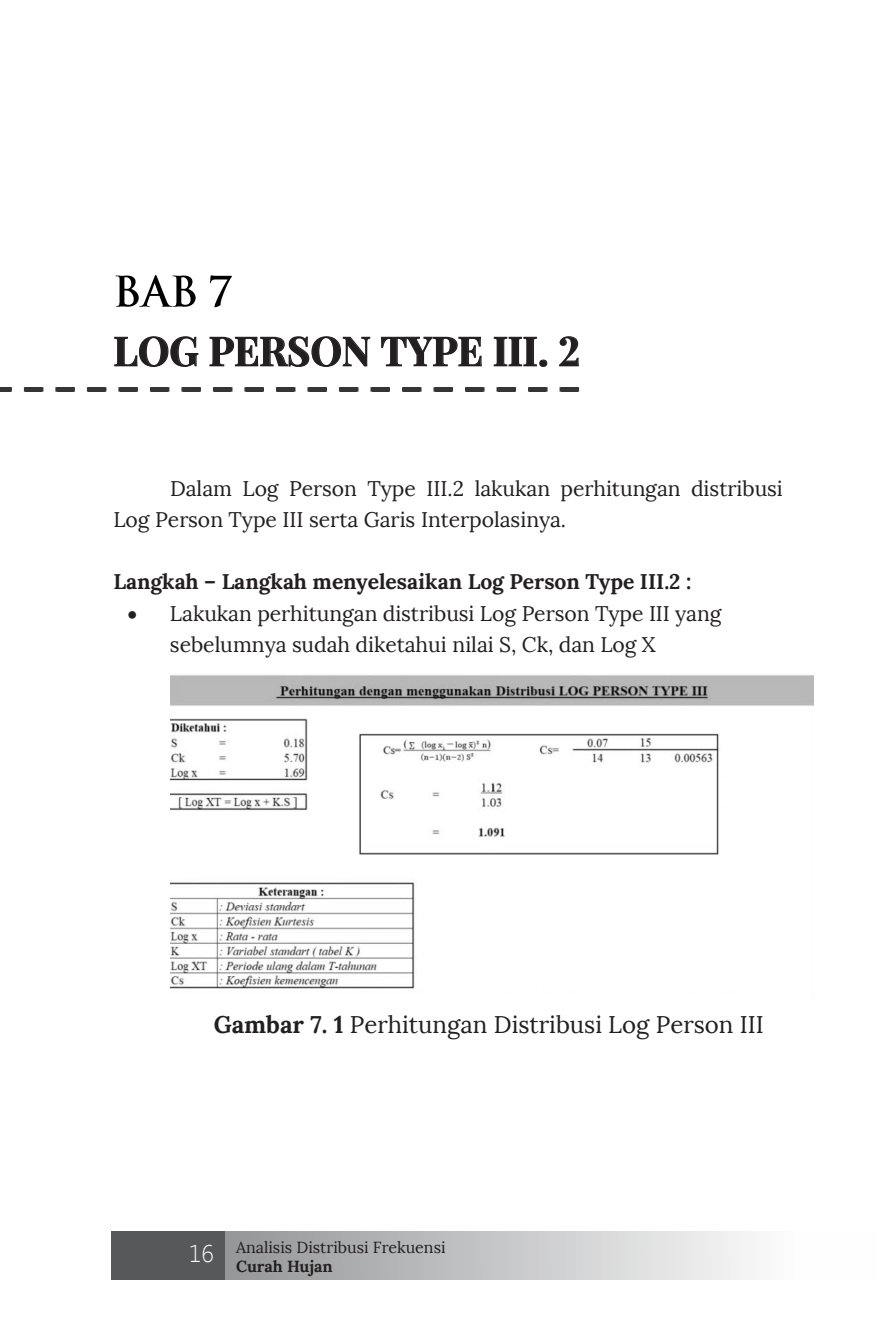
<style>
.page{position:relative;width:896px;height:1333px;background:#fff}
.page>*{position:absolute;margin:0;border:0;box-sizing:border-box;transform-origin:0 0}
.t1{font:40px "Neothic";letter-spacing:-.005em;color:#231f20}
.t2{font:24px "Lora";color:#231f20}
.t3{font:300 24px "Segoe UI";color:#fff}
.t4{font:21.2px/30.8px "Lora";color:#231f20}
.t5{font:700 21.2px "Lora";color:#231f20}
.t6{font:16px "Lora";color:#231f20}
.t7{font:700 16px "Lora";color:#231f20}
.s1{font-weight:700}
</style>
<div class="page">
<svg style="left:225px;top:1231px;width:527px;height:48px;background:#c3c4c6"></svg>
<div style="left:111px;top:1230px;width:114px;height:49px;background:#57585a"></div>
<svg style="left:0;top:387px;width:579px;height:4px"></svg>
<img style="left:115px;top:274px;width:81px;height:33px">
<img style="left:210px;top:275px;width:22px;height:33px">
<svg style="left:114px;top:336px;width:85px;height:31px"></svg>
<svg style="left:209px;top:336px;width:162px;height:31px"></svg>
<svg style="left:381px;top:336px;width:101px;height:31px"></svg>
<svg style="left:493px;top:336px;width:55px;height:31px"></svg>
<svg style="left:559px;top:336px;width:20px;height:31px"></svg>
<img style="left:170px;top:675px;width:643px;height:314px">
<p class="t1" style="left:113px;top:328px;width:468px">LOG PERSON TYPE III. 2</p>
<p class="t4" style="left:113px;top:473px;width:671px;text-indent:57px">Dalam Log Person Type III.2 lakukan perhitungan distribusi<br>Log Person Type III serta Garis Interpolasinya.</p>
<p class="t5" style="left:113px;top:567px;width:579px">Langkah – Langkah menyelesaikan Log Person Type III.2 :</p>
<p class="t4" style="left:170px;top:598px;width:553px;text-indent:-42px">• Lakukan perhitungan distribusi Log Person Type III yang sebelumnya sudah diketahui nilai S, Ck, dan Log X</p>
<p class="t2" style="left:214px;top:1009px;width:552px"><span class="s1">Gambar 7. 1</span> Perhitungan Distribusi Log Person III</p>
<p class="t3" style="left:189px;top:1236px;width:26px">16</p>
<p class="t6" style="left:236px;top:1236px;width:211px">Analisis Distribusi Frekuensi</p>
<p class="t7" style="left:236px;top:1255px;width:98px">Curah Hujan</p>
</div>
